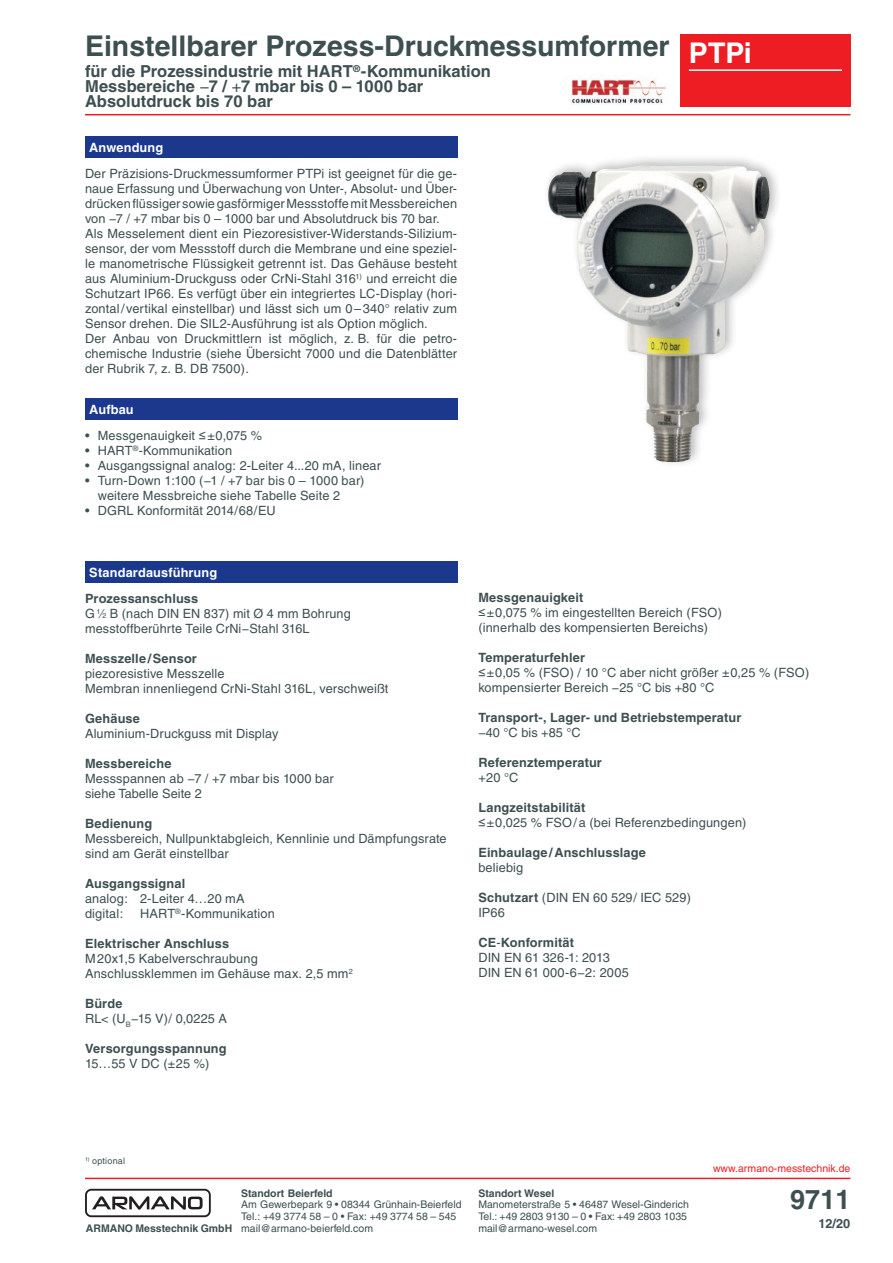
<style>
.page{position:relative;width:893px;height:1263px;background:#fff}
.page>*{position:absolute;margin:0;border:0;box-sizing:border-box;transform-origin:0 0}
.t1{font:700 28.5px "Helvetica";color:#3d4f51}
.t2{font:700 28.5px "Helvetica";color:#fff}
.t3{font:700 27px "Helvetica";color:#3d4f51}
.t4{font:700 16.5px/15px "Helvetica";color:#3d4f51}
.t5{font:12.75px/15px "Helvetica";letter-spacing:.01em;color:#3d4f51}
.t6{font:700 12.75px "Helvetica";letter-spacing:.01em;color:#3d4f51}
.t7{font:700 12.75px "Helvetica";letter-spacing:.01em;color:#fff}
.t8{font:10.5px/11.6px "Helvetica";color:#3d4f51}
.t9{font:700 10.5px "Helvetica";color:#3d4f51}
.t10{font:10.5px "Helvetica";color:#ee1d23}
.t11{font:9px "Helvetica";letter-spacing:.025em;color:#3d4f51}
.s1{font-weight:400}
.s2{font-family:"Arial"}
.s3{font-weight:700}
.s4{font-size:7.05px}
.s5{font-family:"Arial Narrow"}
</style>
<div class="page">
<div style="left:680px;top:34px;width:170px;height:72px;background:#ee1d23"></div>
<hr style="left:689px;top:69px;width:153px;height:2px;background:#fff">
<div style="left:85px;top:136px;width:372px;height:21px;background:#1b388c"></div>
<div style="left:85px;top:399px;width:372px;height:21px;background:#1b388c"></div>
<div style="left:85px;top:561px;width:372px;height:22px;background:#1b388c"></div>
<div style="left:542px;top:153px;width:240px;height:315px;background:#231f20;opacity:.3"></div>
<img style="left:584px;top:165px;width:62px;height:13px">
<img style="left:570px;top:78px;width:96px;height:26px">
<hr style="left:85px;top:114px;width:765px;height:1px;background:#ee1d23">
<hr style="left:85px;top:1178px;width:765px;height:1px;background:#ee1d23">
<div style="left:85px;top:1189px;width:126px;height:28px;border:2px solid #231f20;border-radius:5px"></div>
<svg style="left:92px;top:1196px;width:111px;height:14px"></svg>
<h1 class="t1" style="left:85px;top:29px;width:586px">Einstellbarer Prozess-Druckmessumformer</h1>
<p class="t4" style="left:85px;top:63px;width:407px">für die Prozessindustrie mit HART<sup>®</sup>-Kommunikation<br>Messbereiche <span class="s1">−</span>7 / <span class="s1">+</span>7 mbar bis 0 – 1000 bar<br>Absolutdruck bis 70 bar</p>
<p class="t7" style="left:89px;top:139px;width:75px">Anwendung</p>
<p class="t5" style="left:85px;top:166px;width:374px">Der Präzisions-Druckmessumformer PTPi ist geeignet für die ge&shy;naue Erfassung und Überwachung von Unter-, Absolut- und Über&shy;drücken flüssiger sowie gasförmiger Messstoffe mit Messbereichen von −7 / +7 mbar bis 0 – 1000 bar und Absolutdruck bis 70 bar.<br>Als Messelement dient ein Piezoresistiver-Widerstands-Silizium&shy;sensor, der vom Messstoff durch die Membrane und eine speziel&shy;le manometrische Flüssigkeit getrennt ist. Das Gehäuse besteht aus Aluminium-Druckguss oder CrNi-Stahl 316<sup>1)</sup> und erreicht die Schutzart IP66. Es verfügt über ein integriertes LC-Display (hori&shy;zontal/ vertikal einstellbar) und lässt sich um 0–340° relativ zum Sensor drehen. Die SIL2-Ausführung ist als Option möglich.<br>Der Anbau von Druckmittlern ist möglich, z. B. für die petro&shy;chemische Industrie (siehe Übersicht 7000 und die Datenblätter der Rubrik 7, z. B. DB 7500).</p>
<p class="t7" style="left:89px;top:402px;width:46px">Aufbau</p>
<p class="t5" style="left:85px;top:428px;width:179px">• Messgenauigkeit <span class="s2">≤</span>±0,075 %</p>
<p class="t5" style="left:85px;top:443px;width:149px">• HART<sup>®</sup>-Kommunikation</p>
<p class="t5" style="left:85px;top:458px;width:297px">• Ausgangssignal analog: 2-Leiter 4...20 mA, linear</p>
<p class="t5" style="left:98px;top:473px;width:268px;text-indent:-13px">• Turn-Down 1:100 (−1 / +7 bar bis 0 – 1000 bar) weitere Messbreiche siehe Tabelle Seite 2</p>
<p class="t5" style="left:85px;top:503px;width:192px">• DGRL Konformität 2014/68/EU</p>
<p class="t7" style="left:89px;top:565px;width:129px">Standardausführung</p>
<h1 class="t2" style="left:689px;top:36px;width:64px">PTPi</h1>
<p class="t5" style="left:85px;top:591px;width:267px"><span class="s3">Prozessanschluss<br></span>G <sup>1</sup>⁄<span class="s4">2</span> B (nach DIN EN 837) mit Ø 4 mm Bohrung messtoffberührte Teile CrNi−Stahl 316L</p>
<p class="t6" style="left:85px;top:651px;width:113px">Messzelle/Sensor</p>
<p class="t5" style="left:85px;top:666px;width:305px">piezoresistive Messzelle<br>Membran innenliegend CrNi-Stahl 316L, verschweißt</p>
<p class="t6" style="left:85px;top:711px;width:56px">Gehäuse</p>
<p class="t5" style="left:85px;top:726px;width:195px">Aluminium-Druckguss mit Display</p>
<p class="t6" style="left:85px;top:756px;width:88px">Messbereiche</p>
<p class="t5" style="left:85px;top:771px;width:250px">Messspannen ab −7 / +7 mbar bis 1000 bar siehe Tabelle Seite 2</p>
<p class="t6" style="left:85px;top:816px;width:69px">Bedienung</p>
<p class="t5" style="left:85px;top:831px;width:363px">Messbereich, Nullpunktabgleich, Kennlinie und Dämpfungsrate sind am Gerät einstellbar</p>
<p class="t6" style="left:85px;top:876px;width:102px">Ausgangssignal</p>
<p class="t5" style="left:85px;top:891px;width:161px">analog: 2-Leiter 4…20 mA digital:</p>
<p class="t5" style="left:140px;top:906px;width:136px">HART<sup>®</sup>-Kommunikation</p>
<p class="t6" style="left:85px;top:936px;width:146px">Elektrischer Anschluss</p>
<p class="t5" style="left:85px;top:951px;width:269px">M20x1,5 Kabelverschraubung<br>Anschlussklemmen im Gehäuse max. 2,5 mm<sup>2</sup></p>
<p class="t5" style="left:85px;top:996px;width:144px"><span class="s3">Bürde<br></span>RL&lt; (U<sub>B</sub>−15 V)/ 0,0225 A</p>
<p class="t6" style="left:85px;top:1041px;width:143px">Versorgungsspannung</p>
<p class="t5" style="left:85px;top:1056px;width:126px">15…55 V DC (±25 %)</p>
<p class="t5" style="left:478px;top:590px;width:245px"><span class="s3">Messgenauigkeit<br></span><span class="s5">≤</span>±0,075 % im eingestellten Bereich (FSO) (innerhalb des kompensierten Bereichs)</p>
<p class="t5" style="left:478px;top:650px;width:332px"><span class="s3">Temperaturfehler<br></span><span class="s2">≤</span>±0,05 % (FSO) / 10 °C aber nicht größer ±0,25 % (FSO) kompensierter Bereich −25 °C bis +80 °C</p>
<p class="t6" style="left:478px;top:710px;width:265px">Transport-, Lager- und Betriebstemperatur</p>
<p class="t5" style="left:478px;top:725px;width:104px">−40 °C bis +85 °C</p>
<p class="t6" style="left:478px;top:755px;width:125px">Referenztemperatur</p>
<p class="t5" style="left:478px;top:770px;width:42px">+20 °C</p>
<p class="t5" style="left:478px;top:800px;width:270px"><span class="s3">Langzeitstabilität<br></span><span class="s2">≤</span>±0,025 % FSO/a (bei Referenzbedingungen)</p>
<p class="t6" style="left:478px;top:845px;width:169px">Einbaulage/Anschlusslage</p>
<p class="t5" style="left:478px;top:860px;width:46px">beliebig</p>
<p class="t5" style="left:478px;top:890px;width:214px"><span class="s3">Schutzart</span> (DIN EN 60 529/ IEC 529)<br>IP66</p>
<p class="t5" style="left:478px;top:935px;width:152px"><span class="s3">CE</span>-<span class="s3">Konformität<br></span>DIN EN 61 326-1: 2013<br>DIN EN 61 000-6−2: 2005</p>
<p class="t11" style="left:85px;top:1155px;width:41px"><sup>1)</sup> optional</p>
<p class="t9" style="left:86px;top:1221px;width:148px">ARMANO Messtechnik GmbH</p>
<p class="t9" style="left:241px;top:1187px;width:93px">Standort Beierfeld</p>
<p class="t8" style="left:241px;top:1199px;width:222px">Am Gewerbepark 9 • 08344 Grünhain-Beierfeld<br>Tel.: +49 3774 58 – 0 • Fax: +49 3774 58 – 545 mail@armano-beierfeld.com</p>
<p class="t9" style="left:478px;top:1187px;width:77px">Standort Wesel</p>
<p class="t8" style="left:478px;top:1199px;width:212px">Manometerstraße 5 • 46487 Wesel-Ginderich<br>Tel.: +49 2803 9130 – 0 • Fax: +49 2803 1035 mail@armano-wesel.com</p>
<p class="t10" style="left:713px;top:1162px;width:139px">www.armano-messtechnik.de</p>
<h2 class="t3" style="left:790px;top:1182px;width:62px">9711</h2>
<p class="t6" style="left:818px;top:1216px;width:33px">12/20</p>
</div>
